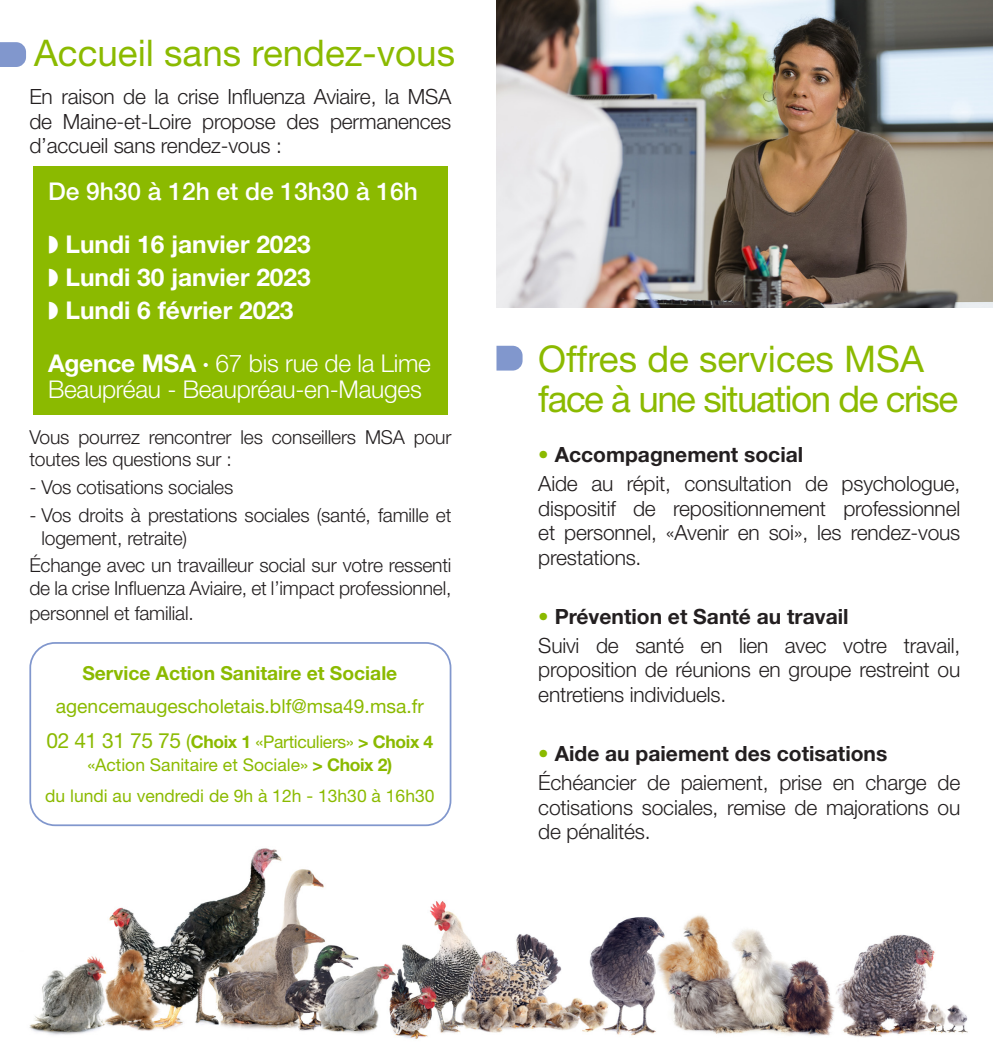
<style>
.page{position:relative;width:993px;height:1042px;background:#fff}
.page>*{position:absolute;margin:0;border:0;box-sizing:border-box;transform-origin:0 0}
.t1{font:36.75px/40.2px "Helvetica Neue LT Std";letter-spacing:-.04em;color:#8bba00}
.t2{font:36.75px "Helvetica Neue LT Std";color:#8bba00}
.t3{font:700 24.5px "Helvetica Neue LT Std";color:#fff}
.t4{font:300 24.5px/26.2px "Helvetica Neue LT Std";letter-spacing:-.01em;color:#fff}
.t5{font:500 24.5px "Helvetica Neue LT Std";color:#fff}
.t6{font:300 21px/24.5px "Helvetica Neue LT Std";letter-spacing:-.01em;color:#231f20;text-align:justify}
.t7{font:700 21px "Helvetica Neue LT Std";color:#231f20}
.t8{font:300 19.25px/22.8px "Helvetica Neue LT Std";letter-spacing:-.01em;color:#231f20}
.t9{font:19.25px "Helvetica Neue LT Std";color:#8bba00}
.t10{font:700 19.25px "Helvetica Neue LT Std";color:#8bba00}
.t11{font:17.5px/23.1px "Helvetica Neue LT Std";color:#8bba00;text-align:center}
.s1{font-weight:700}
.s2{font-size:21px}
.s3{font-size:19.25px}
.s4{color:#8bba00}
</style>
<div class="page">
<div style="left:33px;top:166px;width:414px;height:248px;background:#8bba00"></div>
<img style="left:29px;top:848px;width:939px;height:191px">
<img style="left:496px;top:0;width:496px;height:307px">
<svg style="left:0;top:42px;width:26px;height:25px"></svg>
<svg style="left:496px;top:346px;width:26px;height:24px"></svg>
<div style="left:29px;top:642px;width:422px;height:184px;border:2px solid #8197cd;border-radius:25px"></div>
<p class="t2" style="left:34px;top:31px;width:422px">Accueil sans rendez-vous</p>
<p class="t6" style="left:29px;top:84px;width:423px">En raison de la crise Influenza Aviaire, la MSA de Maine-et-Loire propose des permanences d’accueil sans rendez-vous :</p>
<p class="t5" style="left:48px;top:176px;width:371px">De 9h30 à 12h et de 13h30 à 16h</p>
<p class="t3" style="left:48px;top:229px;width:264px">◗ Lundi 16 janvier 2023</p>
<p class="t3" style="left:48px;top:262px;width:264px">◗ Lundi 30 janvier 2023</p>
<p class="t3" style="left:48px;top:295px;width:247px">◗ Lundi 6 février 2023</p>
<p class="t4" style="left:48px;top:350px;width:384px"><span class="s1">Agence MSA ·</span> 67 bis rue de la Lime<br>Beaupréau - Beaupréau-en-Mauges</p>
<p class="t8" style="left:29px;top:425px;width:423px">Vous pourrez rencontrer les conseillers MSA pour toutes les questions sur :</p>
<p class="t8" style="left:29px;top:475px;width:205px">- Vos cotisations sociales</p>
<p class="t8" style="left:41px;top:503px;width:411px;text-indent:-12px">- Vos droits à prestations sociales (santé, famille et logement, retraite)</p>
<p class="t8" style="left:29px;top:554px;width:423px">Échange avec un travailleur social sur votre ressenti de la crise Influenza Aviaire, et l’impact professionnel,</p>
<p class="t8" style="left:29px;top:601px;width:166px">personnel et familial.</p>
<p class="t10" style="left:82px;top:661px;width:316px">Service Action Sanitaire et Sociale</p>
<p class="t9" style="left:56px;top:694px;width:369px">agencemaugescholetais.blf@msa49.msa.fr</p>
<p class="t11" style="left:46px;top:730px;width:388px"><span class="s2">02 41 31 75 75</span> <span class="s3">(</span><span class="s1">Choix 1</span> «Particuliers» <span class="s1">&gt; Choix 4 </span>«Action Sanitaire et Sociale» <span class="s1">&gt; Choix 2)</span></p>
<p class="t11" style="left:45px;top:784px;width:391px">du lundi au vendredi de 9h à 12h - 13h30 à 16h30</p>
<p class="t1" style="left:538px;top:338px;width:421px">Offres de services MSA face à une situation de crise</p>
<p class="t7" style="left:538px;top:441px;width:266px"><span class="s4">•</span> Accompagnement social</p>
<p class="t6" style="left:538px;top:471px;width:423px">Aide au répit, consultation de psychologue, dispositif de repositionnement professionnel et personnel, «Avenir en soi», les rendez-vous prestations.</p>
<p class="t7" style="left:538px;top:603px;width:312px"><span class="s4">•</span> Prévention et Santé au travail</p>
<p class="t6" style="left:538px;top:633px;width:423px">Suivi de santé en lien avec votre travail, proposition de réunions en groupe restreint ou entretiens individuels.</p>
<p class="t7" style="left:538px;top:740px;width:350px"><span class="s4">•</span> Aide au paiement des cotisations</p>
<p class="t6" style="left:538px;top:770px;width:423px">Échéancier de paiement, prise en charge de cotisations sociales, remise de majorations ou de pénalités.</p>
</div>
